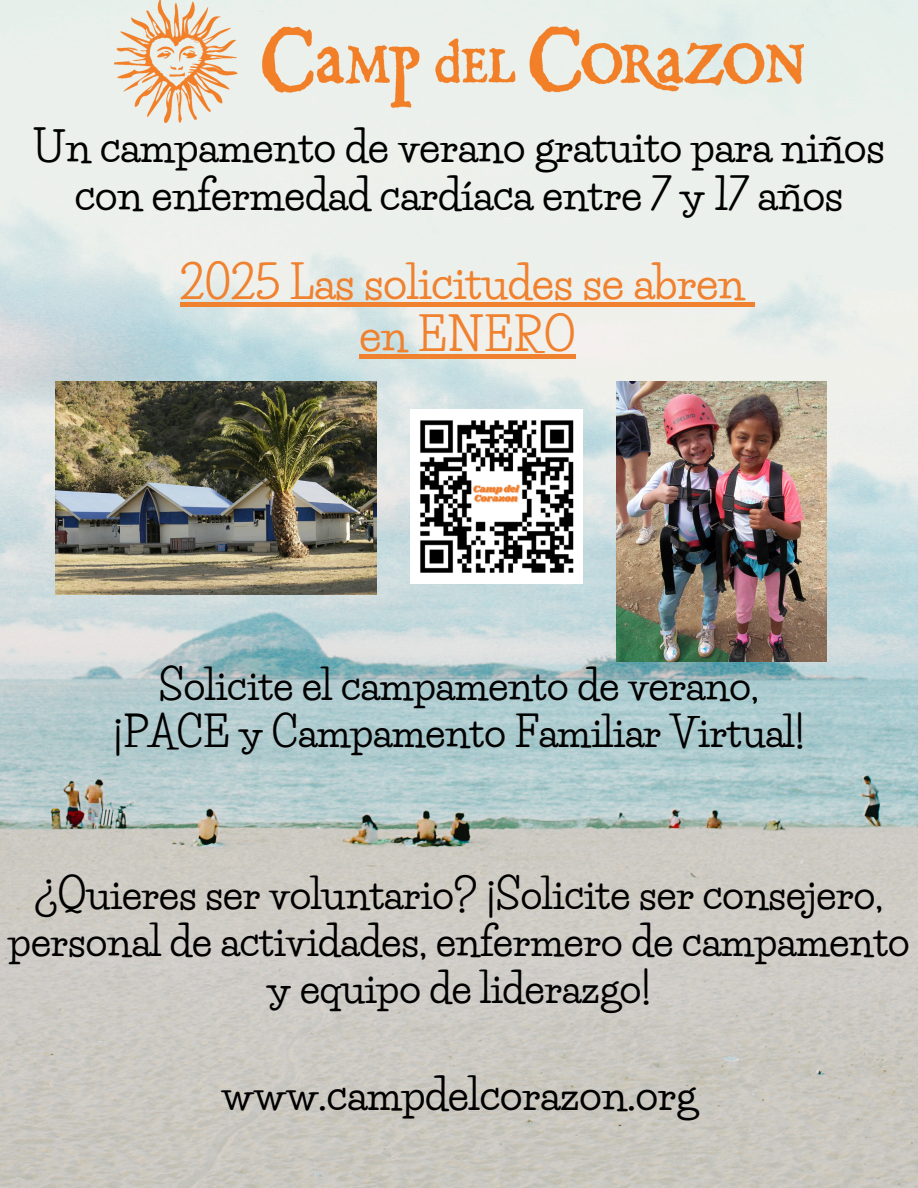
<style>
.page{position:relative;width:918px;height:1188px;background:#fff}
.page>*{position:absolute;margin:0;border:0;box-sizing:border-box;transform-origin:0 0}
.t1{font:700 44.4px/51.6px "Life Savers";color:#f0812f;text-align:center}
.t2{font:700 42px/48.3px "Life Savers";color:#000;text-align:center}
.t3{font:700 40.5px/47.2px "Life Savers";color:#000;text-align:center}
</style>
<div class="page">
<img style="left:0;top:0;width:918px;height:1188px">
<img style="left:115px;top:0;width:688px;height:123px">
<img style="left:616px;top:381px;width:211px;height:280px">
<div style="left:180px;top:302px;width:565px;height:5px;background:#f0812f"></div>
<div style="left:745px;top:302px;width:10px;height:5px;background:#f0812f"></div>
<hr style="left:359px;top:354px;width:217px;height:4px;background:#f0812f">
<img style="left:56px;top:381px;width:320px;height:214px">
<img style="left:410px;top:409px;width:172px;height:175px">
<h1 class="t2" style="left:33px;top:123px;width:853px">Un campamento de verano gratuito para niños con enfermedad cardíaca entre 7 y 17 años</h1>
<p class="t1" style="left:180px;top:257px;width:566px">2025 Las solicitudes se abren en ENERO</p>
<h1 class="t3" style="left:113px;top:662px;width:693px">Solicite el campamento de verano, ¡PACE y Campamento Familiar Virtual!</h1>
<p class="t3" style="left:8px;top:871px;width:903px">¿Quieres ser voluntario? ¡Solicite ser consejero, personal de actividades, enfermero de campamento y equipo de liderazgo!</p>
<p class="t2" style="left:221px;top:1071px;width:477px">www.campdelcorazon.org</p>
</div>
